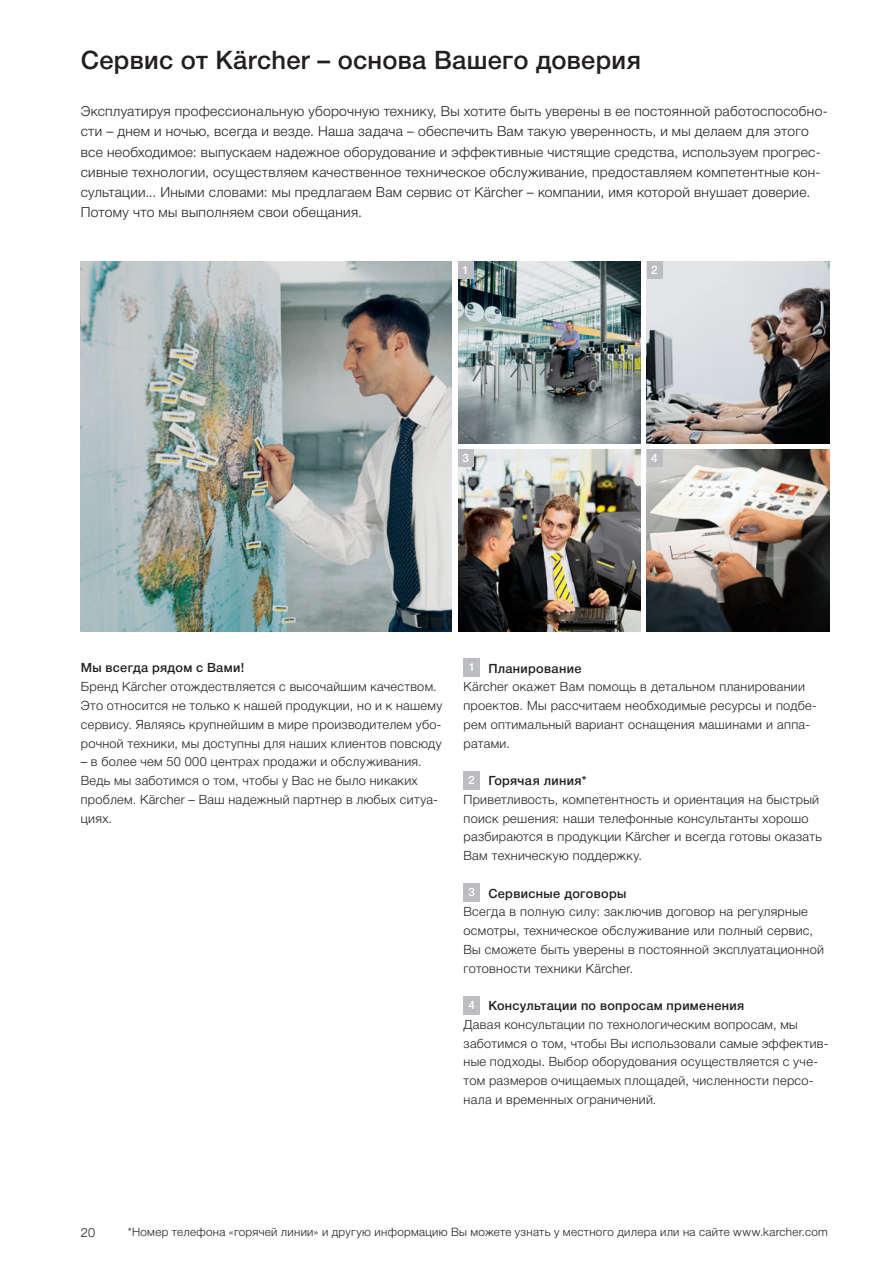
<style>
.page{position:relative;width:893px;height:1263px;background:#fff}
.page>*{position:absolute;margin:0;border:0;box-sizing:border-box;transform-origin:0 0}
.t1{font:500 25.5px "Helvetica Neue Cyr";letter-spacing:.01em;color:#231f20}
.t2{font:300 13.8px/20.2px "Helvetica Neue Cyr";letter-spacing:.02em;color:#231f20}
.t3{font:300 12.75px/18.8px "Helvetica Neue Cyr";letter-spacing:.025em;color:#231f20}
.t4{font:300 12.75px "Helvetica Neue LT Pro";color:#231f20}
.t5{font:300 11.7px "Helvetica Neue Cyr";letter-spacing:.03em;color:#231f20}
.t6{font:500 11.7px "Helvetica Neue LT Pro";color:#fff}
.s1{font-family:"Helvetica Neue LT Pro"}
.s2{font-weight:500}
.s3{font-weight:500;font-size:11.7px;color:#fff}
</style>
<div class="page">
<img style="left:647px;top:450px;width:182px;height:181px">
<img style="left:81px;top:261px;width:371px;height:370px">
<img style="left:458px;top:261px;width:182px;height:182px">
<img style="left:458px;top:450px;width:182px;height:181px">
<img style="left:647px;top:261px;width:182px;height:182px">
<div style="left:458px;top:261px;width:15px;height:18px;background:#bcbdc0"></div>
<div style="left:458px;top:450px;width:15px;height:17px;background:#bcbdc0"></div>
<div style="left:647px;top:261px;width:15px;height:18px;background:#bcbdc0"></div>
<div style="left:647px;top:450px;width:15px;height:17px;background:#bcbdc0"></div>
<div style="left:463px;top:658px;width:17px;height:19px;background:#bcbdc0"></div>
<div style="left:463px;top:771px;width:17px;height:18px;background:#bcbdc0"></div>
<div style="left:463px;top:883px;width:17px;height:19px;background:#bcbdc0"></div>
<div style="left:463px;top:996px;width:17px;height:18px;background:#bcbdc0"></div>
<h1 class="t1" style="left:81px;top:46px;width:562px">Сервис от <span class="s1">Kärcher</span> – основа Вашего доверия</h1>
<p class="t2" style="left:81px;top:101px;width:749px">Эксплуатируя профессиональную уборочную технику, Вы хотите быть уверены в ее постоянной работоспособно&shy;сти – днем и ночью, всегда и везде. Наша задача – обеспечить Вам такую уверенность, и мы делаем для этого все необходимое: выпускаем надежное оборудование и эффективные чистящие средства, используем прогрес&shy;сивные технологии, осуществляем качественное техническое обслуживание, предоставляем компетентные кон&shy;сультации... Иными словами: мы предлагаем Вам сервис от <span class="s1">Kärcher</span> – компании, имя которой внушает доверие.<br>Потому что мы выполняем свои обещания.</p>
<p class="t6" style="left:463px;top:263px;width:8px">1</p>
<p class="t6" style="left:463px;top:451px;width:8px">3</p>
<p class="t6" style="left:651px;top:263px;width:8px">2</p>
<p class="t6" style="left:651px;top:451px;width:8px">4</p>
<p class="t3" style="left:81px;top:659px;width:363px"><span class="s2">Мы всегда рядом с Вами!<br></span>Бренд <span class="s1">Kärcher</span> отождествляется с высочайшим качеством.<br>Это относится не только к нашей продукции, но и к нашему сервису. Являясь крупнейшим в мире производителем убо&shy;рочной техники, мы доступны для наших клиентов повсюду</p>
<p class="t3" style="left:81px;top:752px;width:359px">– в более чем 50 000 центрах продажи и обслуживания.<br>Ведь мы заботимся о том, чтобы у Вас не было никаких проблем. <span class="s1">Kärcher</span> – Ваш надежный партнер в любых ситуа&shy;циях.</p>
<p class="t3" style="left:463px;top:659px;width:355px;text-indent:5px"><span class="s3">1</span> <span class="s2">Планирование<br></span><span class="s1">Kärcher</span> окажет Вам помощь в детальном планировании проектов. Мы рассчитаем необходимые ресурсы и подбе&shy;рем оптимальный вариант оснащения машинами и аппа&shy;ратами.</p>
<p class="t3" style="left:463px;top:771px;width:360px;text-indent:5px"><span class="s3">2</span> <span class="s2">Горячая линия*<br></span>Приветливость, компетентность и ориентация на быстрый поиск решения: наши телефонные консультанты хорошо разбираются в продукции <span class="s1">Kärcher</span> и всегда готовы оказать Вам техническую поддержку.</p>
<p class="t3" style="left:463px;top:884px;width:362px;text-indent:5px"><span class="s3">3</span> <span class="s2">Сервисные договоры<br></span>Всегда в полную силу: заключив договор на регулярные осмотры, техническое обслуживание или полный сервис, Вы сможете быть уверены в постоянной эксплуатационной готовности техники <span class="s1">Kärcher</span>.</p>
<p class="t3" style="left:463px;top:996px;width:366px;text-indent:5px"><span class="s3">4</span> <span class="s2">Консультации по вопросам применения<br></span>Давая консультации по технологическим вопросам, мы заботимся о том, чтобы Вы использовали самые эффектив&shy;ные подходы. Выбор оборудования осуществляется с уче&shy;том размеров очищаемых площадей, численности персо&shy;нала и временных ограничений.</p>
<p class="t4" style="left:81px;top:1225px;width:16px">20</p>
<p class="t5" style="left:128px;top:1226px;width:702px">*Номер телефона «горячей линии» и другую информацию Вы можете узнать у местного дилера или на сайте www.karcher.com</p>
</div>
